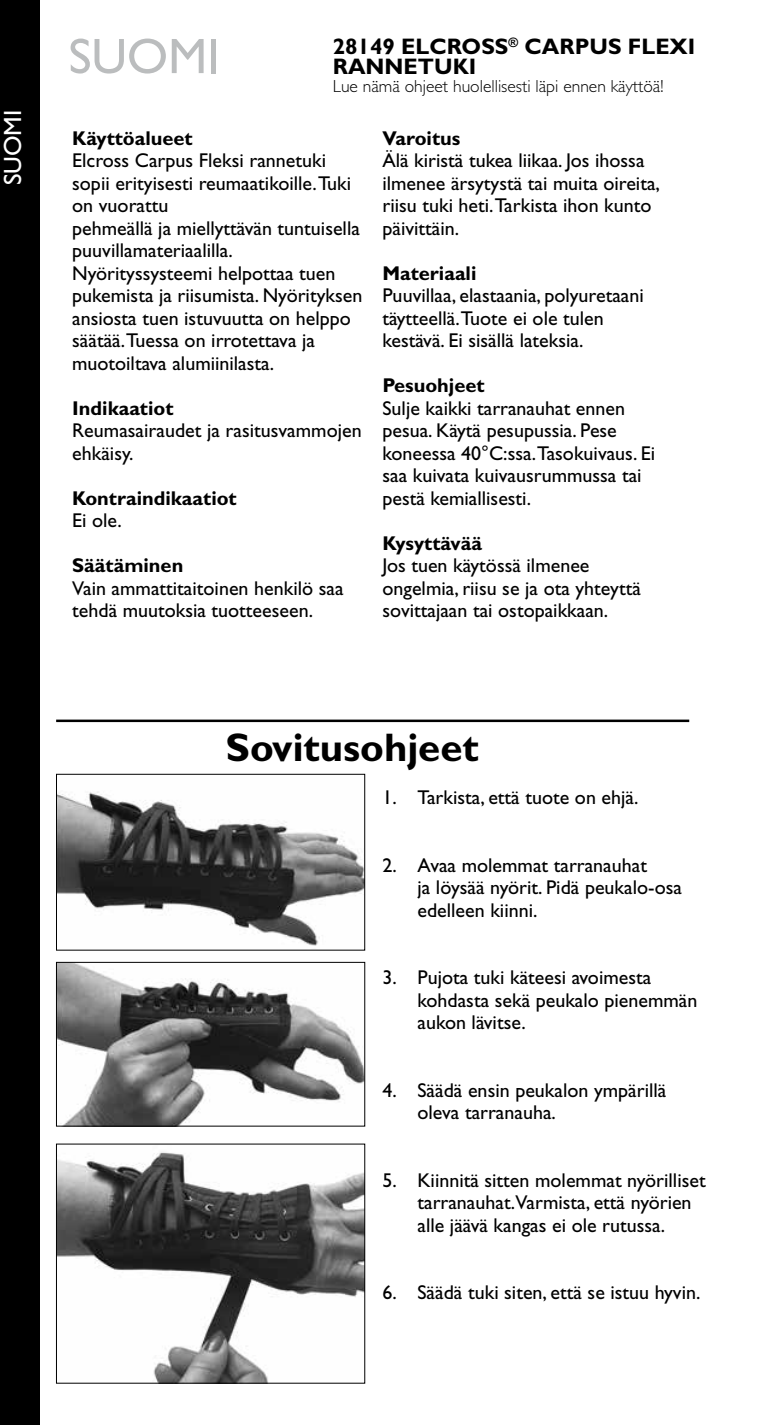
<style>
.page{position:relative;width:759px;height:1425px;background:#fff}
.page>*{position:absolute;margin:0;border:0;box-sizing:border-box;transform-origin:0 0}
.t1{font:50px "Gill Sans Std";color:#bbbdbe}
.t2{font:700 40px "Gill Sans Std";color:#000}
.t3{font:25px "Gill Sans Std";color:#fff}
.t4{font:700 22.5px/20px "Gill Sans Std";color:#000}
.t5{font:20px/22.5px "Gill Sans Std";color:#000}
.t6{font:700 20px "Gill Sans Std";color:#000}
.t7{font:300 17.5px "Gill Sans Std";color:#000}
</style>
<div class="page">
<div style="left:0;top:0;width:39px;height:1424px;background:#000"></div>
<hr style="left:56px;top:719px;width:633px;height:3px;background:#000">
<img style="left:58px;top:791px;width:305px;height:155px">
<div style="left:56px;top:774px;width:309px;height:176px;border:1px solid #000"></div>
<img style="left:58px;top:964px;width:305px;height:160px">
<div style="left:56px;top:962px;width:309px;height:164px;border:1px solid #000"></div>
<img style="left:58px;top:1152px;width:305px;height:229px">
<div style="left:56px;top:1143px;width:309px;height:240px;border:1px solid #000"></div>
<p class="t3" style="left:-2px;top:185px;width:77px;rotate:-90deg">SUOMI</p>
<h1 class="t1" style="left:69px;top:28px;width:153px">SUOMI</h1>
<p class="t4" style="left:332px;top:37px;width:364px">28149 ELCROSS<sup>®</sup> CARPUS FLEXI<br>RANNETUKI</p>
<p class="t7" style="left:332px;top:76px;width:332px">Lue nämä ohjeet huolellisesti läpi ennen käyttöä!</p>
<p class="t6" style="left:72px;top:126px;width:122px">Käyttöalueet</p>
<p class="t5" style="left:72px;top:149px;width:291px">Elcross Carpus Fleksi rannetuki sopii erityisesti reumaatikoille.Tuki on vuorattu<br>pehmeällä ja miellyttävän tuntuisella puuvillamateriaalilla.<br>Nyörityssysteemi helpottaa tuen pukemista ja riisumista. Nyörityksen ansiosta tuen istuvuutta on helppo säätää.Tuessa on irrotettava ja muotoiltava alumiinilasta.</p>
<p class="t6" style="left:72px;top:396px;width:103px">Indikaatiot</p>
<p class="t5" style="left:72px;top:419px;width:291px">Reumasairaudet ja rasitusvammojen ehkäisy.</p>
<p class="t6" style="left:72px;top:486px;width:166px">Kontraindikaatiot</p>
<p class="t5" style="left:72px;top:509px;width:51px">Ei ole.</p>
<p class="t6" style="left:72px;top:554px;width:112px">Säätäminen</p>
<p class="t5" style="left:72px;top:577px;width:273px">Vain ammattitaitoinen henkilö saa tehdä muutoksia tuotteeseen.</p>
<p class="t6" style="left:382px;top:126px;width:79px">Varoitus</p>
<p class="t5" style="left:382px;top:149px;width:279px">Älä kiristä tukea liikaa. Jos ihossa ilmenee ärsytystä tai muita oireita, riisu tuki heti.Tarkista ihon kunto päivittäin.</p>
<p class="t6" style="left:382px;top:261px;width:95px">Materiaali</p>
<p class="t5" style="left:382px;top:284px;width:263px">Puuvillaa, elastaania, polyuretaani täytteellä.Tuote ei ole tulen kestävä. Ei sisällä lateksia.</p>
<p class="t6" style="left:382px;top:374px;width:104px">Pesuohjeet</p>
<p class="t5" style="left:382px;top:397px;width:274px">Sulje kaikki tarranauhat ennen pesua. Käytä pesupussia. Pese koneessa 40°C:ssa.Tasokuivaus. Ei saa kuivata kuivausrummussa tai pestä kemiallisesti.</p>
<p class="t6" style="left:382px;top:531px;width:101px">Kysyttävää</p>
<p class="t5" style="left:382px;top:554px;width:260px">Jos tuen käytössä ilmenee ongelmia, riisu se ja ota yhteyttä sovittajaan tai ostopaikkaan.</p>
<h2 class="t2" style="left:226px;top:724px;width:254px">Sovitusohjeet</h2>
<p class="t5" style="left:382px;top:786px;width:257px">1. Tarkista, että tuote on ehjä.</p>
<p class="t5" style="left:417px;top:853px;width:266px;text-indent:-35px">2. Avaa molemmat tarranauhat<br>ja löysää nyörit. Pidä peukalo-osa edelleen kiinni.</p>
<p class="t5" style="left:417px;top:966px;width:281px;text-indent:-35px">3. Pujota tuki käteesi avoimesta kohdasta sekä peukalo pienemmän aukon lävitse.</p>
<p class="t5" style="left:417px;top:1078px;width:250px;text-indent:-35px">4. Säädä ensin peukalon ympärillä oleva tarranauha.</p>
<p class="t5" style="left:417px;top:1168px;width:289px;text-indent:-35px">5. Kiinnitä sitten molemmat nyörilliset tarranauhat.Varmista, että nyörien alle jäävä kangas ei ole rutussa.</p>
<p class="t5" style="left:382px;top:1281px;width:319px">6. Säädä tuki siten, että se istuu hyvin.</p>
</div>
